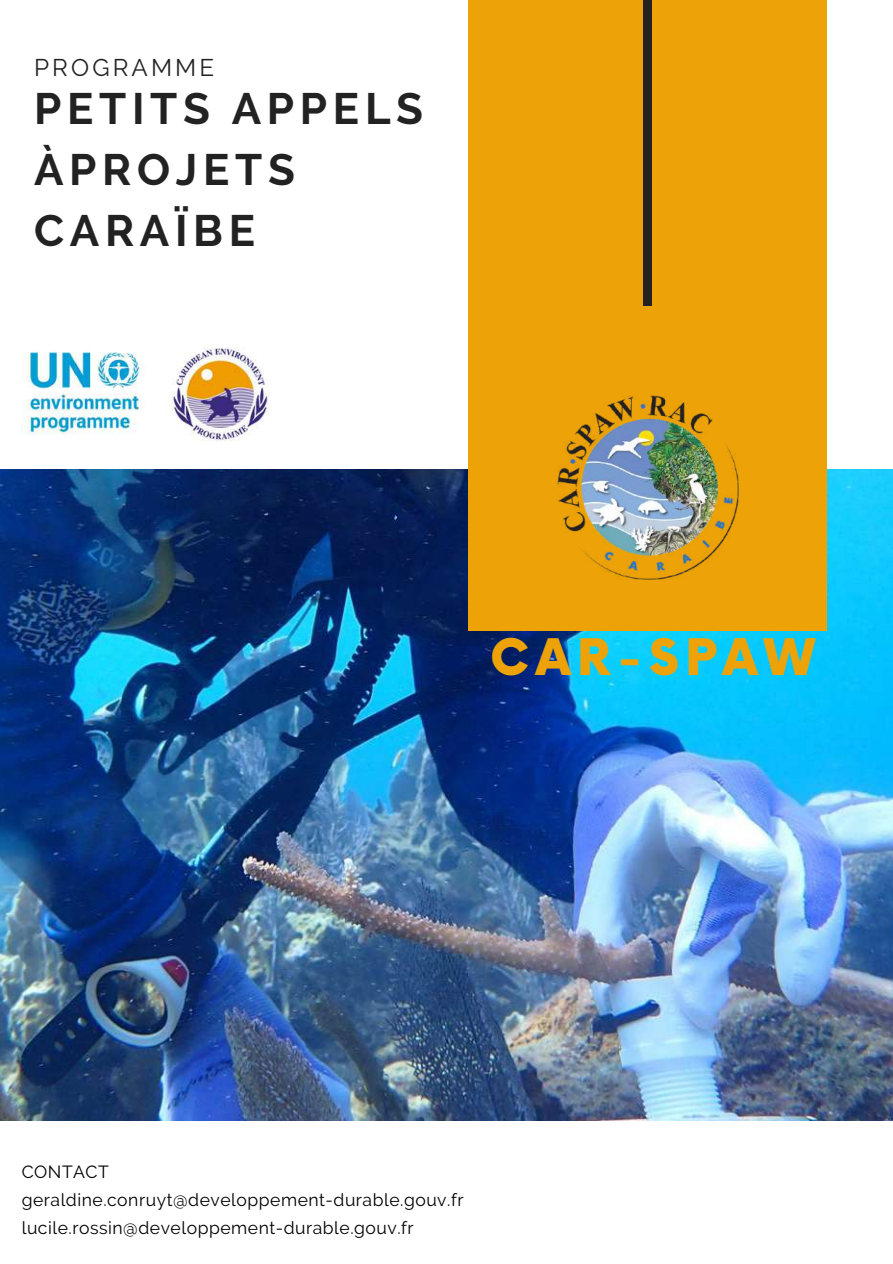
<style>
.page{position:relative;width:893px;height:1264px;background:#fff}
.page>*{position:absolute;margin:0;border:0;box-sizing:border-box;transform-origin:0 0}
.t1{font:900 49.05px "Now";letter-spacing:.13em;color:#eda308}
.t2{font:700 43.8px/61.2px "Raleway";letter-spacing:.13em;color:#222}
.t3{font:24.15px "Raleway";letter-spacing:.13em;color:#222}
.t4{font:17.55px/28px "Raleway";letter-spacing:.03em;color:#000}
</style>
<div class="page">
<img style="left:0;top:468px;width:892px;height:652px">
<div style="left:469px;top:0;width:357px;height:631px;background:#eda308"></div>
<div style="left:643px;top:0;width:8px;height:306px;background:#222"></div>
<img style="left:24px;top:352px;width:119px;height:82px">
<img style="left:165px;top:347px;width:105px;height:94px">
<img style="left:557px;top:395px;width:181px;height:185px">
<h3 class="t3" style="left:34px;top:53px;width:181px">PROGRAMME</h3>
<h2 class="t2" style="left:34px;top:77px;width:390px">PETITS APPELS<br>ÀPROJETS<br>CARAÏBE</h2>
<h1 class="t1" style="left:490px;top:630px;width:326px">CAR-SPAW</h1>
<p class="t4" style="left:22px;top:1157px;width:443px">CONTACT geraldine.conruyt@developpement-durable.gouv.fr lucile.rossin@developpement-durable.gouv.fr</p>
</div>
